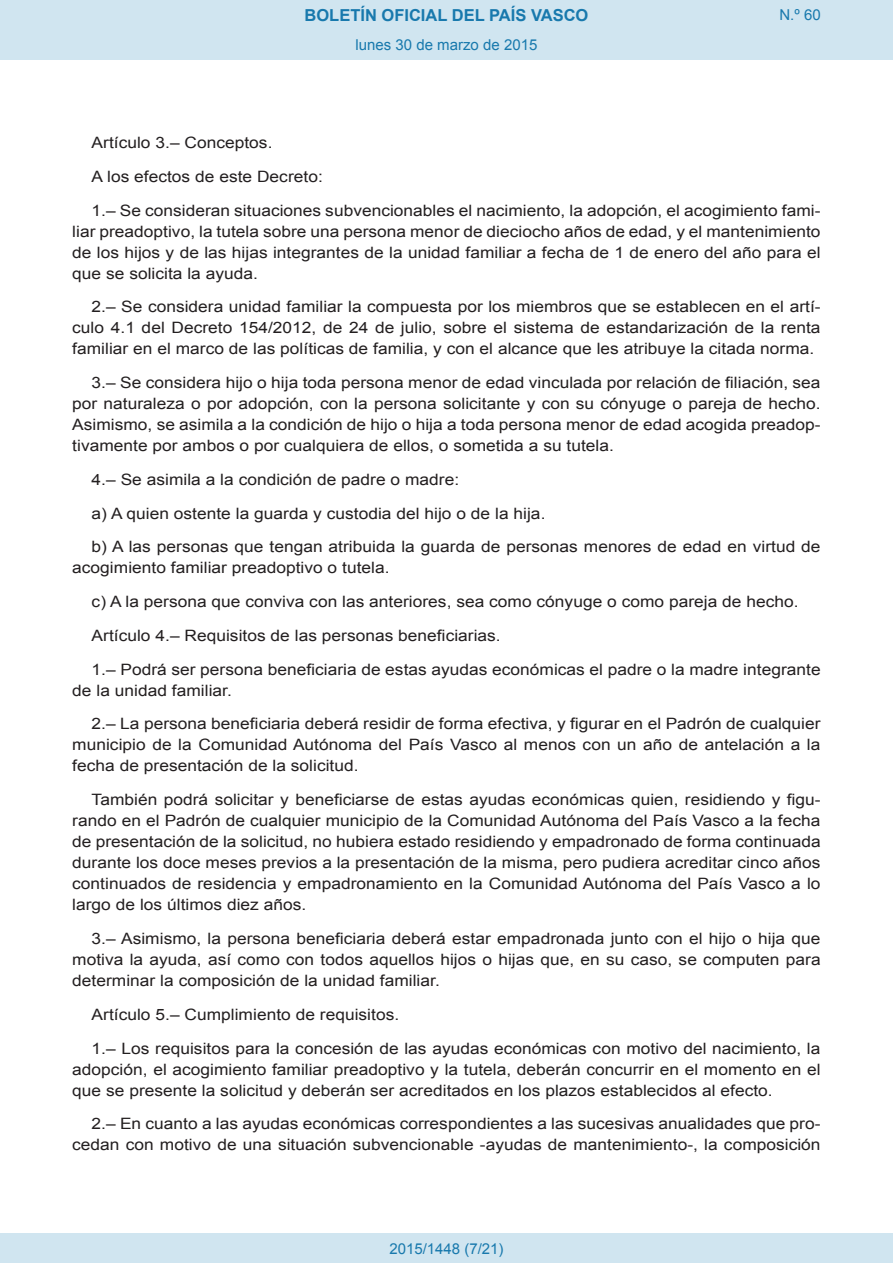
<style>
.page{position:relative;width:893px;height:1263px;background:#fff}
.page>*{position:absolute;margin:0;border:0;box-sizing:border-box;transform-origin:0 0}
.t1{font:700 16.5px "Arial";color:#1879ad}
.BOPVDetalle{font:15.6px/21px "Arial";color:#231f20;text-align:justify;scale:1.11 1}
.Paginacion_Centro{font:15px "Arial";color:#1879ad}
</style>
<div class="page">
<div style="left:0;top:0;width:893px;height:60px;background:#d0e5f0"></div>
<div style="left:0;top:1233px;width:893px;height:30px;background:#d0e5f0"></div>
<p class="t1" style="left:305px;top:4px;width:285px">BOLETÍN OFICIAL DEL PAÍS VASCO</p>
<p class="Paginacion_Centro" style="left:356px;top:35px;width:183px">lunes 30 de marzo de 2015</p>
<p class="Paginacion_Centro" style="left:779px;top:5px;width:43px">N.º 60</p>
<p class="BOPVDetalle" style="left:92px;top:132px;width:164px">Artículo 3.– Conceptos.</p>
<p class="BOPVDetalle" style="left:92px;top:166px;width:210px">A los efectos de este Decreto:</p>
<p class="BOPVDetalle" style="left:72px;top:200px;width:676px;text-indent:19px">1.– Se consideran situaciones subvencionables el nacimiento, la adopción, el acogimiento fami&shy;liar preadoptivo, la tutela sobre una persona menor de dieciocho años de edad, y el mantenimiento de los hijos y de las hijas integrantes de la unidad familiar a fecha de 1 de enero del año para el que se solicita la ayuda.</p>
<p class="BOPVDetalle" style="left:72px;top:297px;width:676px;text-indent:19px">2.– Se considera unidad familiar la compuesta por los miembros que se establecen en el artí&shy;culo 4.1 del Decreto 154/2012, de 24 de julio, sobre el sistema de estandarización de la renta familiar en el marco de las políticas de familia, y con el alcance que les atribuye la citada norma.</p>
<p class="BOPVDetalle" style="left:72px;top:372px;width:676px;text-indent:19px">3.– Se considera hijo o hija toda persona menor de edad vinculada por relación de filiación, sea por naturaleza o por adopción, con la persona solicitante y con su cónyuge o pareja de hecho.<br>Asimismo, se asimila a la condición de hijo o hija a toda persona menor de edad acogida preadop&shy;tivamente por ambos o por cualquiera de ellos, o sometida a su tutela.</p>
<p class="BOPVDetalle" style="left:92px;top:469px;width:333px">4.– Se asimila a la condición de padre o madre:</p>
<p class="BOPVDetalle" style="left:92px;top:503px;width:410px">a) A quien ostente la guarda y custodia del hijo o de la hija.</p>
<p class="BOPVDetalle" style="left:72px;top:537px;width:676px;text-indent:19px">b) A las personas que tengan atribuida la guarda de personas menores de edad en virtud de acogimiento familiar preadoptivo o tutela.</p>
<p class="BOPVDetalle" style="left:92px;top:591px;width:638px">c) A la persona que conviva con las anteriores, sea como cónyuge o como pareja de hecho.</p>
<p class="BOPVDetalle" style="left:92px;top:625px;width:370px">Artículo 4.– Requisitos de las personas beneficiarias.</p>
<p class="BOPVDetalle" style="left:72px;top:659px;width:676px;text-indent:19px">1.– Podrá ser persona beneficiaria de estas ayudas económicas el padre o la madre integrante de la unidad familiar.</p>
<p class="BOPVDetalle" style="left:72px;top:714px;width:676px;text-indent:19px">2.– La persona beneficiaria deberá residir de forma efectiva, y figurar en el Padrón de cualquier municipio de la Comunidad Autónoma del País Vasco al menos con un año de antelación a la fecha de presentación de la solicitud.</p>
<p class="BOPVDetalle" style="left:72px;top:789px;width:676px;text-indent:19px">También podrá solicitar y beneficiarse de estas ayudas económicas quien, residiendo y figu&shy;rando en el Padrón de cualquier municipio de la Comunidad Autónoma del País Vasco a la fecha de presentación de la solicitud, no hubiera estado residiendo y empadronado de forma continuada durante los doce meses previos a la presentación de la misma, pero pudiera acreditar cinco años continuados de residencia y empadronamiento en la Comunidad Autónoma del País Vasco a lo largo de los últimos diez años.</p>
<p class="BOPVDetalle" style="left:72px;top:928px;width:676px;text-indent:19px">3.– Asimismo, la persona beneficiaria deberá estar empadronada junto con el hijo o hija que motiva la ayuda, así como con todos aquellos hijos o hijas que, en su caso, se computen para determinar la composición de la unidad familiar.</p>
<p class="BOPVDetalle" style="left:92px;top:1004px;width:279px">Artículo 5.– Cumplimiento de requisitos.</p>
<p class="BOPVDetalle" style="left:72px;top:1038px;width:676px;text-indent:19px">1.– Los requisitos para la concesión de las ayudas económicas con motivo del nacimiento, la adopción, el acogimiento familiar preadoptivo y la tutela, deberán concurrir en el momento en el que se presente la solicitud y deberán ser acreditados en los plazos establecidos al efecto.</p>
<p class="BOPVDetalle" style="left:72px;top:1113px;width:676px;text-align:right">2.– En cuanto a las ayudas económicas correspondientes a las sucesivas anualidades que pro&shy;cedan con motivo de una situación subvencionable -ayudas de mantenimiento-, la composición</p>
<p class="Paginacion_Centro" style="left:389px;top:1238px;width:116px">2015/1448 (7/21)</p>
</div>
